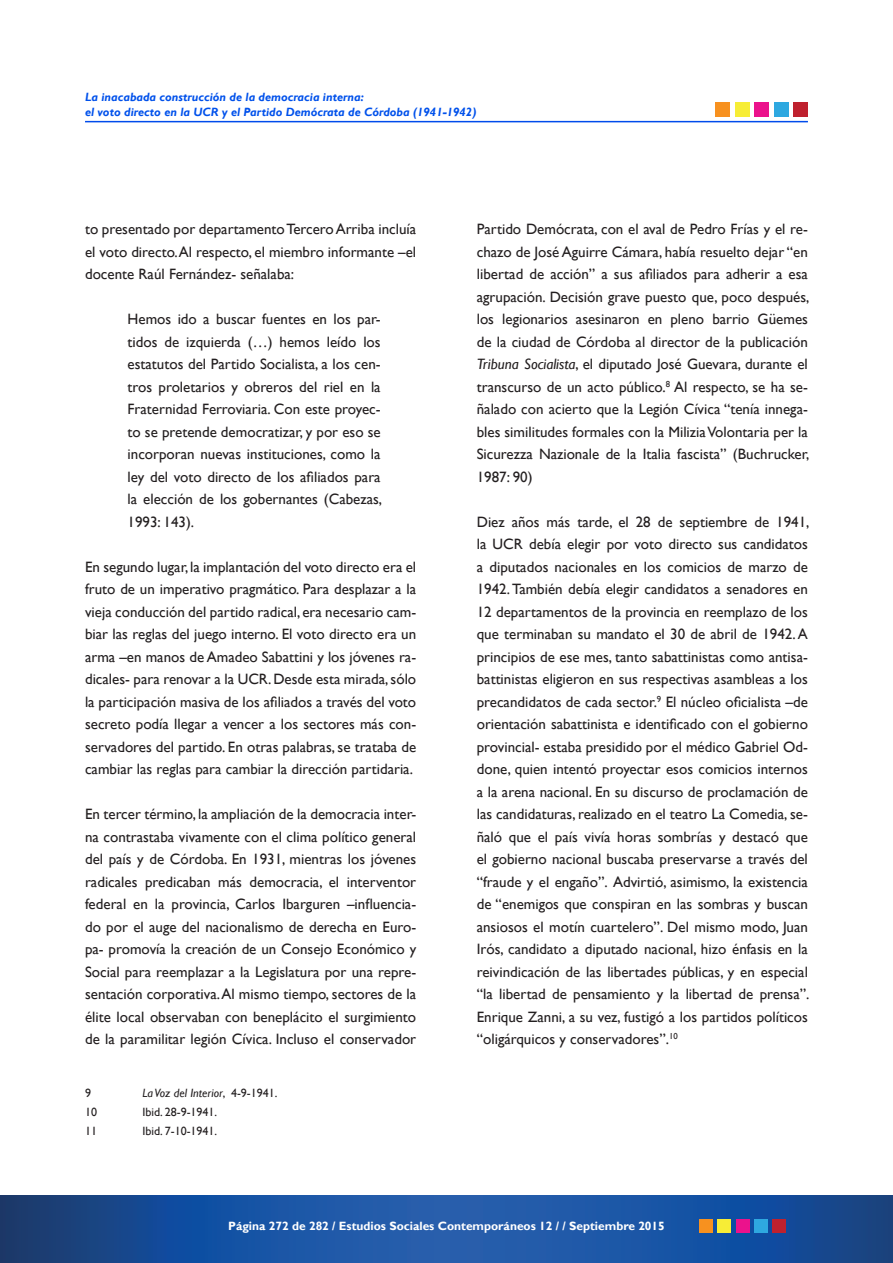
<style>
.page{position:relative;width:893px;height:1263px;background:#fff}
.page>*{position:absolute;margin:0;border:0;box-sizing:border-box;transform-origin:0 0}
.t1{font:15px/22.5px "Gill Sans";color:#231f20;text-align:justify}
.t2{font:italic 700 12px/15px "Gill Sans";color:#0051eb}
.t3{font:700 12px "Gill Sans";color:#fff}
.t4{font:12px "Gill Sans";color:#231f20}
.t5{font:italic 12px "Gill Sans";color:#231f20}
.s1{font-style:normal}
.s2{font-style:italic}
</style>
<div class="page">
<svg style="left:0;top:1195px;width:893px;height:68px;background:#1a509b"></svg>
<div style="left:699px;top:1219px;width:13px;height:13px;background:#f7911f"></div>
<div style="left:717px;top:1219px;width:14px;height:13px;background:#f7ed36"></div>
<div style="left:736px;top:1219px;width:13px;height:13px;background:#eb128c"></div>
<div style="left:754px;top:1219px;width:14px;height:13px;background:#2ea8e0"></div>
<div style="left:773px;top:1219px;width:13px;height:13px;background:#bf212e"></div>
<hr style="left:85px;top:121px;width:723px;height:1px;background:#004beb">
<div style="left:715px;top:102px;width:14px;height:15px;background:#f7911f"></div>
<div style="left:735px;top:102px;width:14px;height:15px;background:#f7ed36"></div>
<div style="left:755px;top:102px;width:14px;height:15px;background:#eb128c"></div>
<div style="left:774px;top:102px;width:14px;height:15px;background:#2ea8e0"></div>
<div style="left:794px;top:102px;width:14px;height:15px;background:#bf212e"></div>
<p class="t2" style="left:85px;top:90px;width:393px">La inacabada construcción de la democracia interna:<br>el voto directo en la UCR y el Partido Demócrata de Córdoba (1941-1942)</p>
<p class="t1" style="left:85px;top:218px;width:333px">to presentado por departamento Tercero Arriba incluía el voto directo. Al respecto, el miembro informante –el docente Raúl Fernández- señalaba:</p>
<p class="t1" style="left:128px;top:308px;width:256px">Hemos ido a buscar fuentes en los par&shy;tidos de izquierda (…) hemos leído los estatutos del Partido Socialista, a los cen&shy;tros proletarios y obreros del riel en la Fraternidad Ferroviaria. Con este proyec&shy;to se pretende democratizar, y por eso se incorporan nuevas instituciones, como la ley del voto directo de los afiliados para la elección de los gobernantes (Cabezas, 1993: 143).</p>
<p class="t1" style="left:85px;top:555px;width:333px">En segundo lugar, la implantación del voto directo era el fruto de un imperativo pragmático. Para desplazar a la vieja conducción del partido radical, era necesario cam&shy;biar las reglas del juego interno. El voto directo era un arma –en manos de Amadeo Sabattini y los jóvenes ra&shy;dicales- para renovar a la UCR. Desde esta mirada, sólo la participación masiva de los afiliados a través del voto secreto podía llegar a vencer a los sectores más con&shy;servadores del partido. En otras palabras, se trataba de cambiar las reglas para cambiar la dirección partidaria.</p>
<p class="t1" style="left:85px;top:803px;width:333px">En tercer término, la ampliación de la democracia inter&shy;na contrastaba vivamente con el clima político general del país y de Córdoba. En 1931, mientras los jóvenes radicales predicaban más democracia, el interventor federal en la provincia, Carlos Ibarguren –influencia&shy;do por el auge del nacionalismo de derecha en Euro&shy;pa- promovía la creación de un Consejo Económico y Social para reemplazar a la Legislatura por una repre&shy;sentación corporativa. Al mismo tiempo, sectores de la élite local observaban con beneplácito el surgimiento de la paramilitar legión Cívica. Incluso el conservador</p>
<p class="t4" style="left:85px;top:1086px;width:7px">9</p>
<p class="t5" style="left:142px;top:1086px;width:137px">La Voz del Interior<span class="s1">, 4-9-1941.</span></p>
<p class="t4" style="left:85px;top:1105px;width:13px">10</p>
<p class="t4" style="left:142px;top:1105px;width:76px">Ibid. 28-9-1941.</p>
<p class="t4" style="left:85px;top:1124px;width:13px">11</p>
<p class="t4" style="left:142px;top:1124px;width:76px">Ibid. 7-10-1941.</p>
<p class="t1" style="left:477px;top:218px;width:334px">Partido Demócrata, con el aval de Pedro Frías y el re&shy;chazo de José Aguirre Cámara, había resuelto dejar “en libertad de acción” a sus afiliados para adherir a esa agrupación. Decisión grave puesto que, poco después, los legionarios asesinaron en pleno barrio Güemes de la ciudad de Córdoba al director de la publicación <span class="s2">Tribuna Socialista</span>, el diputado José Guevara, durante el transcurso de un acto público.<sup>8</sup> Al respecto, se ha se&shy;ñalado con acierto que la Legión Cívica “tenía innega&shy;bles similitudes formales con la Milizia Volontaria per la Sicurezza Nazionale de la Italia fascista” (Buchrucker, 1987: 90)</p>
<p class="t1" style="left:477px;top:510px;width:334px">Diez años más tarde, el 28 de septiembre de 1941, la UCR debía elegir por voto directo sus candidatos a diputados nacionales en los comicios de marzo de 1942. También debía elegir candidatos a senadores en 12 departamentos de la provincia en reemplazo de los que terminaban su mandato el 30 de abril de 1942. A principios de ese mes, tanto sabattinistas como antisa&shy;battinistas eligieron en sus respectivas asambleas a los precandidatos de cada sector.<sup>9</sup> El núcleo oficialista –de orientación sabattinista e identificado con el gobierno provincial- estaba presidido por el médico Gabriel Od&shy;done, quien intentó proyectar esos comicios internos a la arena nacional. En su discurso de proclamación de las candidaturas, realizado en el teatro La Comedia, se&shy;ñaló que el país vivía horas sombrías y destacó que el gobierno nacional buscaba preservarse a través del “fraude y el engaño”. Advirtió, asimismo, la existencia de “enemigos que conspiran en las sombras y buscan ansiosos el motín cuartelero”. Del mismo modo, Juan Irós, candidato a diputado nacional, hizo énfasis en la reivindicación de las libertades públicas, y en especial “la libertad de pensamiento y la libertad de prensa”.<br>Enrique Zanni, a su vez, fustigó a los partidos políticos “oligárquicos y conservadores”.<sup>10</sup></p>
<p class="t3" style="left:228px;top:1219px;width:438px">Página 272 de 282 / Estudios Sociales Contemporáneos 12 / / Septiembre 2015</p>
</div>
